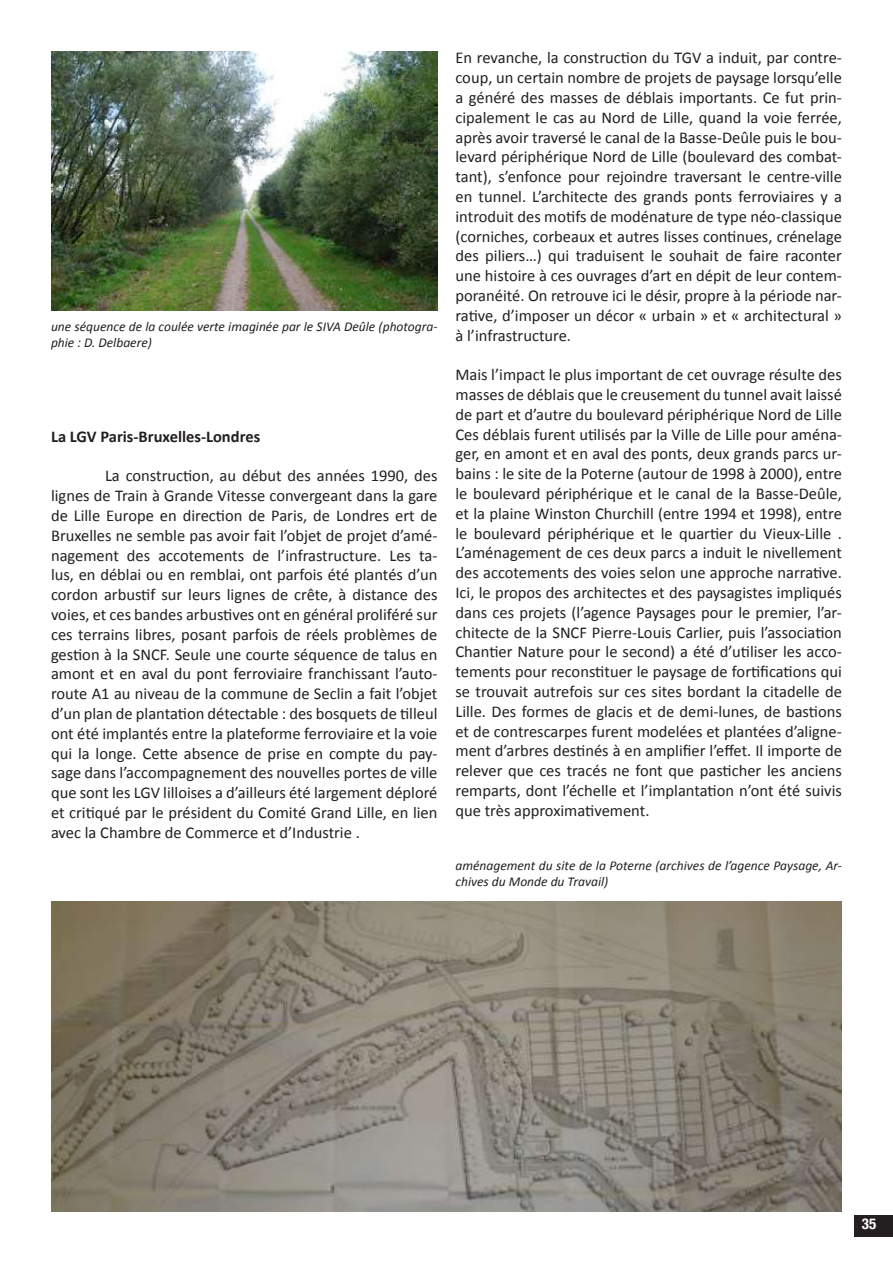
<style>
.page{position:relative;width:893px;height:1263px;background:#fff}
.page>*{position:absolute;margin:0;border:0;box-sizing:border-box;transform-origin:0 0}
.t1{font:16.5px/19.8px "Calibri";color:#231f20;text-align:justify}
.t2{font:700 16.5px "Calibri";color:#231f20}
.t3{font:700 condensed 15px "Helvetica Neue";color:#fff}
.t4{font:italic 13.5px/16.2px "Calibri";color:#231f20}
</style>
<div class="page">
<img style="left:51px;top:51px;width:386px;height:259px">
<img style="left:51px;top:901px;width:791px;height:311px">
<div style="left:855px;top:1215px;width:38px;height:21px;background:#231f20"></div>
<p class="t4" style="left:51px;top:318px;width:388px">une séquence de la coulée verte imaginée par le SIVA Deûle (photogra&shy;phie : D. Delbaere)</p>
<p class="t2" style="left:51px;top:426px;width:211px">La LGV Paris-Bruxelles-Londres</p>
<p class="t1" style="left:51px;top:466px;width:388px;text-indent:54px">La construction, au début des années 1990, des lignes de Train à Grande Vitesse convergeant dans la gare de Lille Europe en direction de Paris, de Londres ert de Bruxelles ne semble pas avoir fait l’objet de projet d’amé&shy;nagement des accotements de l’infrastructure. Les ta&shy;lus, en déblai ou en remblai, ont parfois été plantés d’un cordon arbustif sur leurs lignes de crête, à distance des voies, et ces bandes arbustives ont en général proliféré sur ces terrains libres, posant parfois de réels problèmes de gestion à la SNCF. Seule une courte séquence de talus en amont et en aval du pont ferroviaire franchissant l’auto&shy;route A1 au niveau de la commune de Seclin a fait l’objet d’un plan de plantation détectable : des bosquets de tilleul ont été implantés entre la plateforme ferroviaire et la voie qui la longe. Cette absence de prise en compte du pay&shy;sage dans l’accompagnement des nouvelles portes de ville que sont les LGV lilloises a d’ailleurs été largement déploré et critiqué par le président du Comité Grand Lille, en lien avec la Chambre de Commerce et d’Industrie .</p>
<p class="t1" style="left:455px;top:48px;width:388px">En revanche, la construction du TGV a induit, par contre&shy;coup, un certain nombre de projets de paysage lorsqu’elle a généré des masses de déblais importants. Ce fut prin&shy;cipalement le cas au Nord de Lille, quand la voie ferrée, après avoir traversé le canal de la Basse-Deûle puis le bou&shy;levard périphérique Nord de Lille (boulevard des combat&shy;tant), s’enfonce pour rejoindre traversant le centre-ville en tunnel. L’architecte des grands ponts ferroviaires y a introduit des motifs de modénature de type néo-classique (corniches, corbeaux et autres lisses continues, crénelage des piliers…) qui traduisent le souhait de faire raconter une histoire à ces ouvrages d’art en dépit de leur contem&shy;poranéité. On retrouve ici le désir, propre à la période nar&shy;rative, d’imposer un décor « urbain » et « architectural » à l’infrastructure.</p>
<p class="t1" style="left:455px;top:365px;width:388px">Mais l’impact le plus important de cet ouvrage résulte des masses de déblais que le creusement du tunnel avait laissé de part et d’autre du boulevard périphérique Nord de Lille Ces déblais furent utilisés par la Ville de Lille pour aména&shy;ger, en amont et en aval des ponts, deux grands parcs ur&shy;bains : le site de la Poterne (autour de 1998 à 2000), entre le boulevard périphérique et le canal de la Basse-Deûle, et la plaine Winston Churchill (entre 1994 et 1998), entre le boulevard périphérique et le quartier du Vieux-Lille .<br>L’aménagement de ces deux parcs a induit le nivellement des accotements des voies selon une approche narrative.<br>Ici, le propos des architectes et des paysagistes impliqués dans ces projets (l’agence Paysages pour le premier, l’ar&shy;chitecte de la SNCF Pierre-Louis Carlier, puis l’association Chantier Nature pour le second) a été d’utiliser les acco&shy;tements pour reconstituer le paysage de fortifications qui se trouvait autrefois sur ces sites bordant la citadelle de Lille. Des formes de glacis et de demi-lunes, de bastions et de contrescarpes furent modelées et plantées d’aligne&shy;ment d’arbres destinés à en amplifier l’effet. Il importe de relever que ces tracés ne font que pasticher les anciens remparts, dont l’échelle et l’implantation n’ont été suivis que très approximativement.</p>
<p class="t4" style="left:455px;top:857px;width:388px">aménagement du site de la Poterne (archives de l’agence Paysage, Ar&shy;chives du Monde du Travail)</p>
<p class="t3" style="left:862px;top:1215px;width:16px">35</p>
</div>
